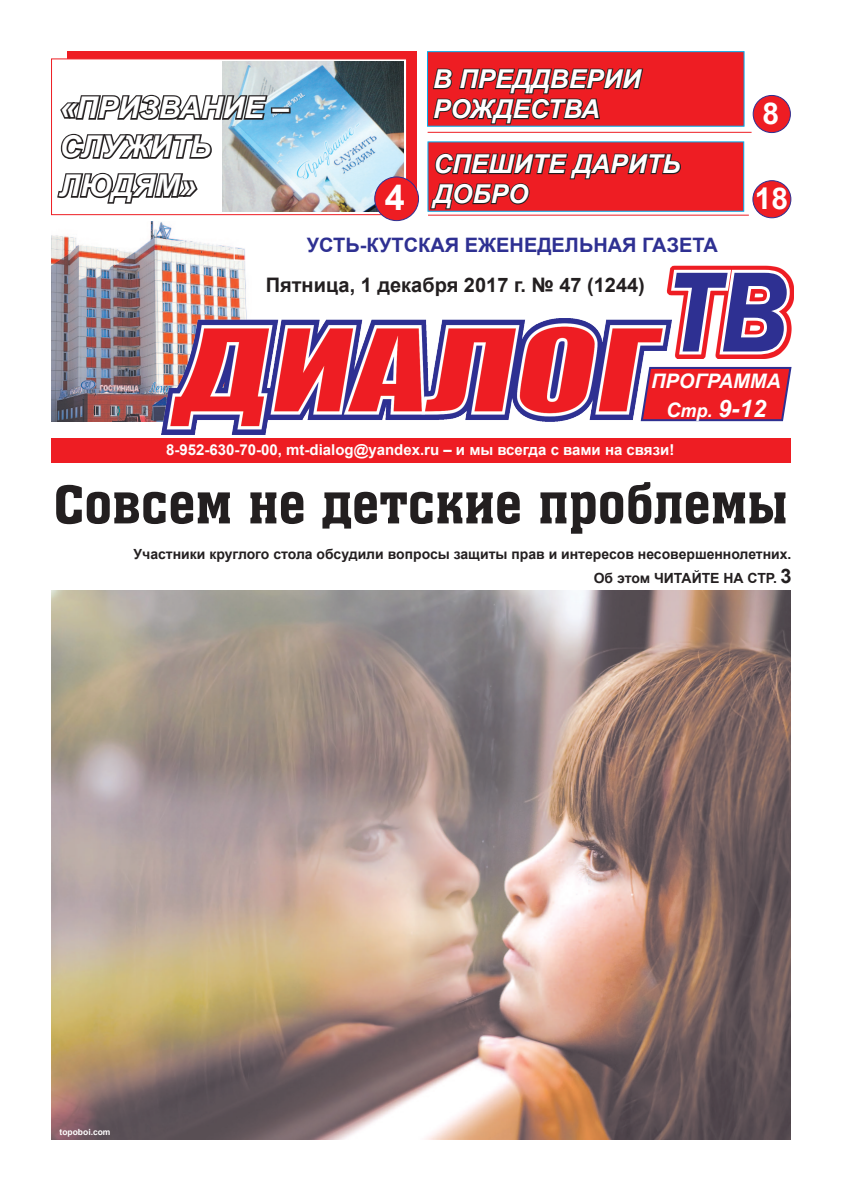
<style>
.page{position:relative;width:842px;height:1191px;background:#fff}
.page>*{position:absolute;margin:0;border:0;box-sizing:border-box;transform-origin:0 0}
.t1{font:italic 600 118px "Franklin Gothic";color:#2e3092;scale:.88 1}
.t2{font:52px "a Assuan";color:#231f20}
.t3{font:700 36px "Arial";color:#fff}
.t4{font:italic 700 30px/39px "Arial";color:#fff}
.t5{font:700 30px "Arial";color:#fff}
.t6{font:italic 700 26px/30px "Arial";color:#fff}
.t7{font:italic 700 24px "Arial";color:#fff}
.t8{font:700 20px "Arial";color:#231f20}
.t9{font:700 20px "Arial";color:#2e3092}
.t10{font:italic 700 20px "Arial";color:#fff}
.t11{font:700 15px "Arial";color:#fff}
.t12{font:700 14px/24px "Arial";color:#231f20;text-align:right}
.t13{font:700 8.5px "Arial";color:#fff}
.s1{font-size:20px}
.s2{font-size:18px}
</style>
<div class="page">
<img style="left:51px;top:222px;width:196px;height:200px">
<div style="left:428px;top:142px;width:316px;height:69px;background:#ee1d23"></div>
<div style="left:67px;top:52px;width:349px;height:155px;background:#ee1d23"></div>
<div style="left:51px;top:58px;width:356px;height:157px;background:#fff;border:1px solid #ee1d23"></div>
<hr style="left:428px;top:132px;width:323px;height:1px;background:#ee1d23">
<div style="left:753px;top:181px;width:38px;height:37px;background:#ee1d23;border-radius:50%"></div>
<div style="left:753px;top:180px;width:38px;height:38px;border:1px solid #2e3092;border-radius:50%"></div>
<hr style="left:428px;top:215px;width:321px;height:1px;background:#ee1d23">
<div style="left:52px;top:438px;width:739px;height:25px;background:#ee1d23"></div>
<svg style="left:429px;top:152px;width:253px;height:58px"></svg>
<div style="left:753px;top:95px;width:37px;height:38px;background:#ee1d23;border-radius:50%"></div>
<div style="left:753px;top:95px;width:38px;height:38px;border:1px solid #2e3092;border-radius:50%"></div>
<div style="left:427px;top:52px;width:317px;height:74px;background:#ee1d23"></div>
<svg style="left:432px;top:68px;width:212px;height:57px"></svg>
<svg style="left:667px;top:265px;width:126px;height:93px"></svg>
<svg style="left:671px;top:366px;width:121px;height:56px;background:#df2e3b"></svg>
<img style="left:161px;top:319px;width:510px;height:116px">
<img style="left:51px;top:590px;width:739px;height:550px">
<img style="left:222px;top:62px;width:182px;height:149px">
<svg style="left:60px;top:92px;width:209px;height:30px"></svg>
<div style="left:271px;top:107px;width:20px;height:6px;border:3px solid #231f20"></div>
<svg style="left:57px;top:133px;width:155px;height:71px"></svg>
<div style="left:375px;top:177px;width:44px;height:44px;background:#ee1d23;border-radius:50%"></div>
<div style="left:374px;top:177px;width:45px;height:44px;border:1px solid #2e3092;border-radius:50%"></div>
<h3 class="t4" style="left:60px;top:89px;width:231px">«ПРИЗВАНИЕ –<br>СЛУЖИТЬ<br>ЛЮДЯМ»</h3>
<h3 class="t3" style="left:385px;top:173px;width:22px">4</h3>
<h3 class="t6" style="left:433px;top:65px;width:209px">В ПРЕДДВЕРИИ<br>РОЖДЕСТВА</h3>
<h3 class="t6" style="left:433px;top:150px;width:249px">СПЕШИТЕ ДАРИТЬ<br>ДОБРО</h3>
<h3 class="t5" style="left:762px;top:93px;width:18px">8</h3>
<h3 class="t5" style="left:755px;top:178px;width:35px">18</h3>
<h3 class="t9" style="left:307px;top:231px;width:413px">УСТЬ-КУТСКАЯ ЕЖЕНЕДЕЛЬНАЯ ГАЗЕТА</h3>
<h3 class="t8" style="left:266px;top:272px;width:381px">Пятница, 1 декабря 2017 г. № 47 (1244)</h3>
<h1 class="t1" style="left:669px;top:236px;width:136px">ТВ</h1>
<h3 class="t10" style="left:651px;top:368px;width:131px">ПРОГРАММА</h3>
<h3 class="t7" style="left:666px;top:392px;width:102px"><span class="s1">С</span><span class="s2">тр.</span> 9-12</h3>
<p class="t11" style="left:166px;top:440px;width:510px">8-952-630-70-00, mt-dialog@yandex.ru – и мы всегда с вами на связи!</p>
<h2 class="t2" style="left:53px;top:476px;width:736px">Совсем не детские проблемы</h2>
<p class="t12" style="left:134px;top:543px;width:659px">Участники круглого стола обсудили вопросы защиты прав и интересов несовершеннолетних.<br>Об этом ЧИТАЙТЕ НА СТР. <span class="s1">3</span></p>
<p class="t13" style="left:60px;top:1126px;width:53px">topoboi.com</p>
</div>
